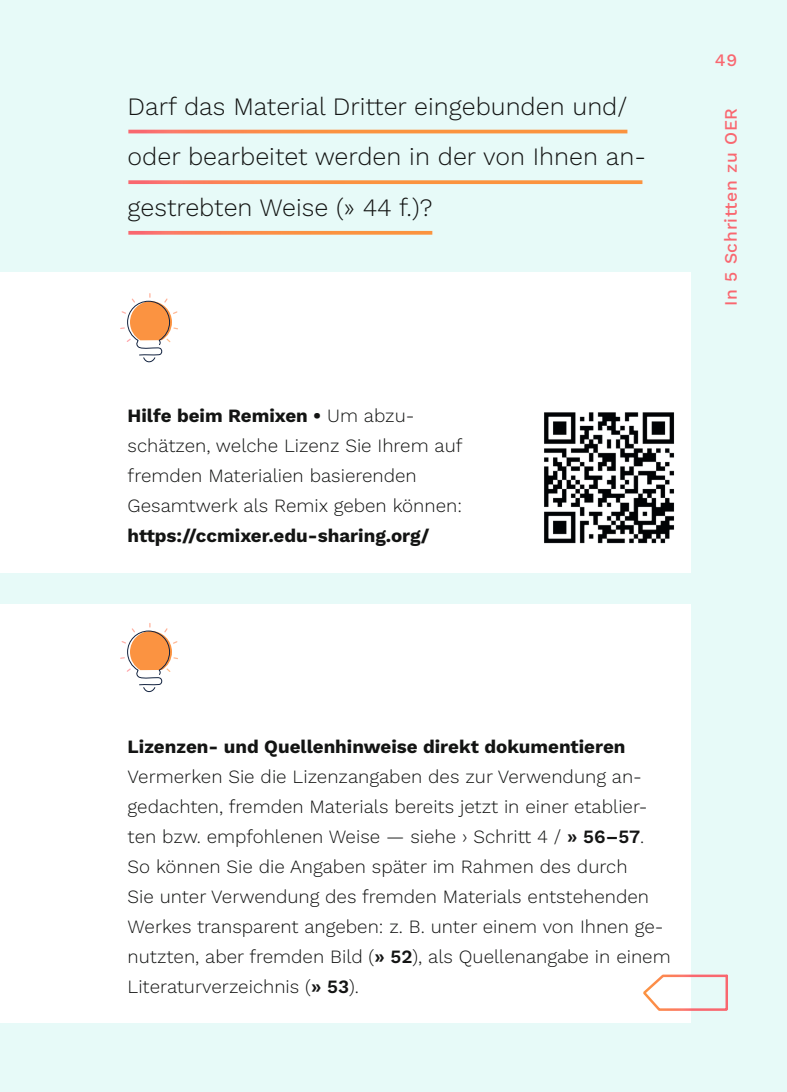
<style>
.page{position:relative;width:787px;height:1092px;background:#fff}
.page>*{position:absolute;margin:0;border:0;box-sizing:border-box;transform-origin:0 0}
.Absatzformat_1{font:300 25px/50px "Work Sans";color:#131413}
.Absatzformat_1-2{font:300 18.75px/30px "Work Sans";color:#131413}
.t1{font:500 17.5px "Work Sans";letter-spacing:.04em;color:#f96770}
.s1{font-weight:700}
.s2{font-weight:600}
</style>
<div class="page">
<div style="left:0;top:0;width:787px;height:1091px;background:#e7faf8"></div>
<div style="left:0;top:272px;width:690px;height:300px;background:#fff"></div>
<div style="left:0;top:604px;width:690px;height:418px;background:#fff"></div>
<hr style="left:128px;top:130px;width:499px;height:3px;background:#fff">
<svg style="left:128px;top:180px;width:514px;height:4px;fill:#fb9346"></svg>
<svg style="left:128px;top:231px;width:304px;height:4px"></svg>
<img style="left:544px;top:412px;width:130px;height:132px">
<svg style="left:120px;top:293px;width:58px;height:70px"></svg>
<svg style="left:120px;top:623px;width:58px;height:70px"></svg>
<svg style="left:643px;top:973px;width:86px;height:39px"></svg>
<p class="Absatzformat_1" style="left:128px;top:81px;width:520px">Darf das Material Dritter eingebunden und/ oder bearbeitet werden in der von Ihnen an&shy;gestrebten Weise (» 44 f.)?</p>
<p class="Absatzformat_1-2" style="left:128px;top:400px;width:336px"><span class="s1">Hilfe beim Remixen •</span> Um abzu&shy;schätzen, welche Lizenz Sie Ihrem auf fremden Materialien basierenden Gesamtwerk als Remix geben können: <span class="s1">https://ccmixer.edu-sharing.org/</span></p>
<p class="t1" style="left:715px;top:47px;width:24px">49</p>
<p class="t1" style="left:717px;top:305px;width:199px;rotate:-90deg">In 5 Schritten zu OER</p>
<p class="Absatzformat_1-2" style="left:128px;top:730px;width:544px"><span class="s1">Lizenzen- und Quellenhinweise direkt dokumentieren </span>Vermerken Sie die Lizenzangaben des zur Verwendung an&shy;gedachten, fremden Materials bereits jetzt in einer etablier&shy;ten bzw. empfohlenen Weise — siehe › Schritt 4 / <span class="s2">» 56–57</span>.<br>So können Sie die Angaben später im Rahmen des durch<br>Sie unter Verwendung des fremden Materials entstehenden Werkes transparent angeben: z. B. unter einem von Ihnen ge&shy;nutzten, aber fremden Bild (<span class="s2">» 52</span>), als Quellenangabe in einem Literaturverzeichnis (<span class="s2">» 53</span>).</p>
</div>
